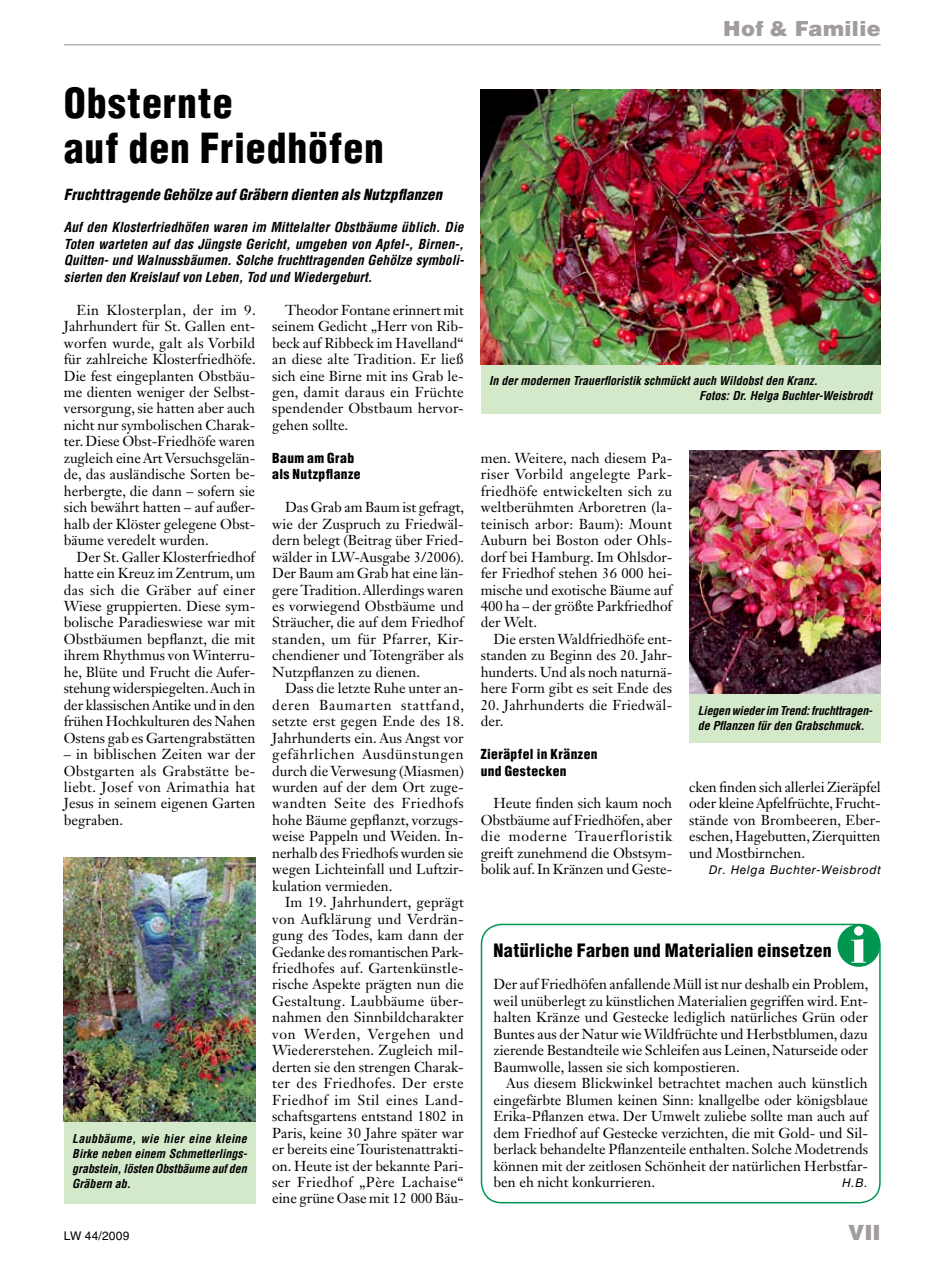
<style>
.page{position:relative;width:936px;height:1263px;background:#fff}
.page>*{position:absolute;margin:0;border:0;box-sizing:border-box;transform-origin:0 0}
.t1{font:900 condensed 40.5px/45px "Helvetica LT Std";letter-spacing:.025em;color:#000}
.t2{font:900 21px "Helvetica LT Std";letter-spacing:.015em;color:#a19c9d}
.t3{font:900 condensed 18px "Helvetica LT Std";letter-spacing:.015em;color:#000}
.t4{font:italic 900 condensed 15px "Helvetica LT Std";letter-spacing:.015em;color:#000}
.t5{font:14.25px/16.5px "Janson Text LT Std";color:#000;text-align:justify}
.t6{font:italic 700 condensed 13.5px/16.5px "Helvetica LT Std";color:#000;text-align:justify}
.t7{font:900 condensed 13.5px/16.5px "Helvetica LT Std";letter-spacing:.03em;color:#000}
.t8{font:italic 700 condensed 12px/15px "Helvetica LT Std";color:#000}
.t9{font:italic 12px "Helvetica LT Std";letter-spacing:.05em;color:#000}
.t10{font:12px "Helvetica LT Std";letter-spacing:.025em;color:#000}
</style>
<div class="page">
<div style="left:837px;top:924px;width:43px;height:43px;background:#00964f;border-radius:50%"></div>
<svg style="left:851px;top:927px;width:15px;height:36px"></svg>
<div style="left:480px;top:924px;width:400px;height:279px;border:2px solid #00964f;border-radius:21px"></div>
<div style="left:64px;top:1121px;width:191px;height:82px;background:#d3e9ca"></div>
<div style="left:689px;top:693px;width:191px;height:50px;background:#d3e9ca"></div>
<div style="left:480px;top:364px;width:400px;height:49px;background:#d3e9ca"></div>
<img style="left:689px;top:451px;width:191px;height:242px">
<img style="left:480px;top:89px;width:400px;height:275px">
<img style="left:64px;top:857px;width:191px;height:264px">
<hr style="left:64px;top:44px;width:816px;height:1px;background:#a19c9d">
<h2 class="t2" style="left:723px;top:15px;width:159px">Hof &amp; Familie</h2>
<h1 class="t1" style="left:64px;top:81px;width:322px">Obsternte<br>auf den Friedhöfen</h1>
<p class="t4" style="left:64px;top:185px;width:380px">Fruchttragende Gehölze auf Gräbern dienten als Nutzpflanzen</p>
<p class="t6" style="left:64px;top:219px;width:402px">Auf den Klosterfriedhöfen waren im Mittelalter Obstbäume üblich. Die Toten warteten auf das Jüngste Gericht, umgeben von Apfel-, Birnen-, Quitten- und Walnussbäumen. Solche fruchttragenden Gehölze symboli&shy;sierten den Kreislauf von Leben, Tod und Wiedergeburt.</p>
<p class="t5" style="left:64px;top:301px;width:194px;text-indent:13px">Ein Klosterplan, der im 9.<br>Jahrhundert für St. Gallen ent&shy;worfen wurde, galt als Vorbild für zahlreiche Klosterfriedhöfe.<br>Die fest eingeplanten Obstbäu&shy;me dienten weniger der Selbst&shy;versorgung, sie hatten aber auch nicht nur symbolischen Charak&shy;ter. Diese Obst-Friedhöfe waren zugleich eine Art Versuchsgelän&shy;de, das ausländische Sorten be&shy;herbergte, die dann – sofern sie sich bewährt hatten – auf außer&shy;halb der Klöster gelegene Obst&shy;bäume veredelt wurden.</p>
<p class="t5" style="left:64px;top:548px;width:193px;text-indent:13px">Der St. Galler Klosterfriedhof hatte ein Kreuz im Zentrum, um das sich die Gräber auf einer Wiese gruppierten. Diese sym&shy;bolische Paradieswiese war mit Obstbäumen bepflanzt, die mit ihrem Rhythmus von Winterru&shy;he, Blüte und Frucht die Aufer&shy;stehung widerspiegelten. Auch in der klassischen Antike und in den frühen Hochkulturen des Nahen Ostens gab es Garten-grabstätten</p>
<p class="t5" style="left:64px;top:746px;width:193px">– in biblischen Zeiten war der Obstgarten als Grabstätte be&shy;liebt. Josef von Arimathia hat Jesus in seinem eigenen Garten begraben.</p>
<p class="t5" style="left:272px;top:301px;width:193px;text-indent:13px">Theodor Fontane erinnert mit seinem Gedicht „Herr von Rib&shy;beck auf Ribbeck im Havelland“ an diese alte Tradition. Er ließ sich eine Birne mit ins Grab le&shy;gen, damit daraus ein Früchte spendender Obstbaum hervor&shy;gehen sollte.</p>
<p class="t7" style="left:272px;top:449px;width:90px">Baum am Grab als Nutzpflanze</p>
<p class="t5" style="left:272px;top:499px;width:193px;text-indent:13px">Das Grab am Baum ist gefragt, wie der Zuspruch zu Friedwäl&shy;dern belegt (Beitrag über Fried&shy;wälder in LW-Ausgabe 3/2006).<br>Der Baum am Grab hat eine län&shy;gere Tradition. Allerdings waren es vorwiegend Obstbäume und Sträucher, die auf dem Friedhof standen, um für Pfarrer, Kir&shy;chendiener und Totengräber als Nutzpflanzen zu dienen.</p>
<p class="t5" style="left:272px;top:680px;width:193px;text-indent:13px">Dass die letzte Ruhe unter an&shy;deren Baumarten stattfand, setzte erst gegen Ende des 18.<br>Jahrhunderts ein. Aus Angst vor gefährlichen Ausdünstungen durch die Verwesung (Miasmen) wurden auf der dem Ort zuge&shy;wandten Seite des Friedhofs hohe Bäume gepflanzt, vorzugs&shy;weise Pappeln und Weiden. In&shy;nerhalb des Friedhofs wurden sie wegen Lichteinfall und Luftzir&shy;kulation vermieden.</p>
<p class="t5" style="left:272px;top:894px;width:193px;text-indent:13px">Im 19. Jahrhundert, geprägt von Aufklärung und Verdrän&shy;gung des Todes, kam dann der Gedanke des romantischen Park&shy;friedhofes auf. Gartenkünstle&shy;rische Aspekte prägten nun die Gestaltung. Laubbäume über&shy;nahmen den Sinnbildcharakter von Werden, Vergehen und Wiedererstehen. Zugleich mil&shy;derten sie den strengen Charak&shy;ter des Friedhofes. Der erste Friedhof im Stil eines Land&shy;schaftsgartens entstand 1802 in Paris, keine 30 Jahre später war er bereits eine Touristenattrakti&shy;on. Heute ist der bekannte Pari&shy;ser Friedhof „Père Lachaise“ eine grüne Oase mit 12 000 Bäu-</p>
<p class="t8" style="left:72px;top:1131px;width:176px;text-align:justify">Laubbäume, wie hier eine kleine Birke neben einem Schmetterlings&shy;grabstein, lösten Obstbäume auf den Gräbern ab.</p>
<p class="t8" style="left:699px;top:374px;width:174px;text-indent:-210px">In der modernen Trauerfloristik schmückt auch Wildobst den Kranz.<br>Fotos: Dr. Helga Buchter-Weisbrodt</p>
<p class="t5" style="left:480px;top:450px;width:193px">men. Weitere, nach diesem Pa&shy;riser Vorbild angelegte Park&shy;friedhöfe entwickelten sich zu weltberühmten Arboretren (la&shy;teinisch arbor: Baum): Mount Auburn bei Boston oder Ohls&shy;dorf bei Hamburg. Im Ohlsdor&shy;fer Friedhof stehen 36 000 hei&shy;mische und exotische Bäume auf 400 ha – der größte Parkfriedhof der Welt.</p>
<p class="t5" style="left:480px;top:631px;width:193px;text-indent:13px">Die ersten Waldfriedhöfe ent&shy;standen zu Beginn des 20. Jahr&shy;hunderts. Und als noch naturnä&shy;here Form gibt es seit Ende des</p>
<p class="t5" style="left:480px;top:696px;width:193px">20. Jahrhunderts die Friedwäl&shy;der.</p>
<p class="t7" style="left:480px;top:746px;width:118px">Zieräpfel in Kränzen und Gestecken</p>
<p class="t5" style="left:480px;top:795px;width:193px;text-indent:13px">Heute finden sich kaum noch Obstbäume auf Friedhöfen, aber die moderne Trauerfloristik greift zunehmend die Obstsym&shy;bolik auf. In Kränzen und Geste-</p>
<p class="t8" style="left:697px;top:703px;width:175px">Liegen wieder im Trend: fruchttragen&shy;de Pflanzen für den Grabschmuck.</p>
<p class="t5" style="left:689px;top:779px;width:193px">cken finden sich allerlei Zieräpfel oder kleine Apfelfrüchte, Frucht&shy;stände von Brombeeren, Eber&shy;eschen, Hagebutten, Zierquitten und Mostbirnchen.</p>
<p class="t9" style="left:709px;top:863px;width:173px">Dr. Helga Buchter-Weisbrodt</p>
<p class="t3" style="left:493px;top:938px;width:339px">Natürliche Farben und Materialien einsetzen</p>
<p class="t5" style="left:493px;top:976px;width:376px">Der auf Friedhöfen anfallende Müll ist nur deshalb ein Problem, weil unüberlegt zu künstlichen Materialien gegriffen wird. Ent&shy;halten Kränze und Gestecke lediglich natürliches Grün oder Buntes aus der Natur wie Wildfrüchte und Herbstblumen, dazu zierende Bestandteile wie Schleifen aus Leinen, Naturseide oder Baumwolle, lassen sie sich kompostieren.</p>
<p class="t5" style="left:493px;top:1075px;width:376px;text-indent:13px">Aus diesem Blickwinkel betrachtet machen auch künstlich eingefärbte Blumen keinen Sinn: knallgelbe oder königsblaue Erika-Pflanzen etwa. Der Umwelt zuliebe sollte man auch auf dem Friedhof auf Gestecke verzichten, die mit Gold- und Sil&shy;berlack behandelte Pflanzenteile enthalten. Solche Modetrends können mit der zeitlosen Schönheit der natürlichen Herbstfar&shy;ben eh nicht konkurrieren.</p>
<p class="t9" style="left:842px;top:1176px;width:27px">H.B.</p>
<p class="t10" style="left:64px;top:1228px;width:67px">LW 44/2009</p>
<h2 class="t2" style="left:848px;top:1218px;width:34px">VII</h2>
</div>
